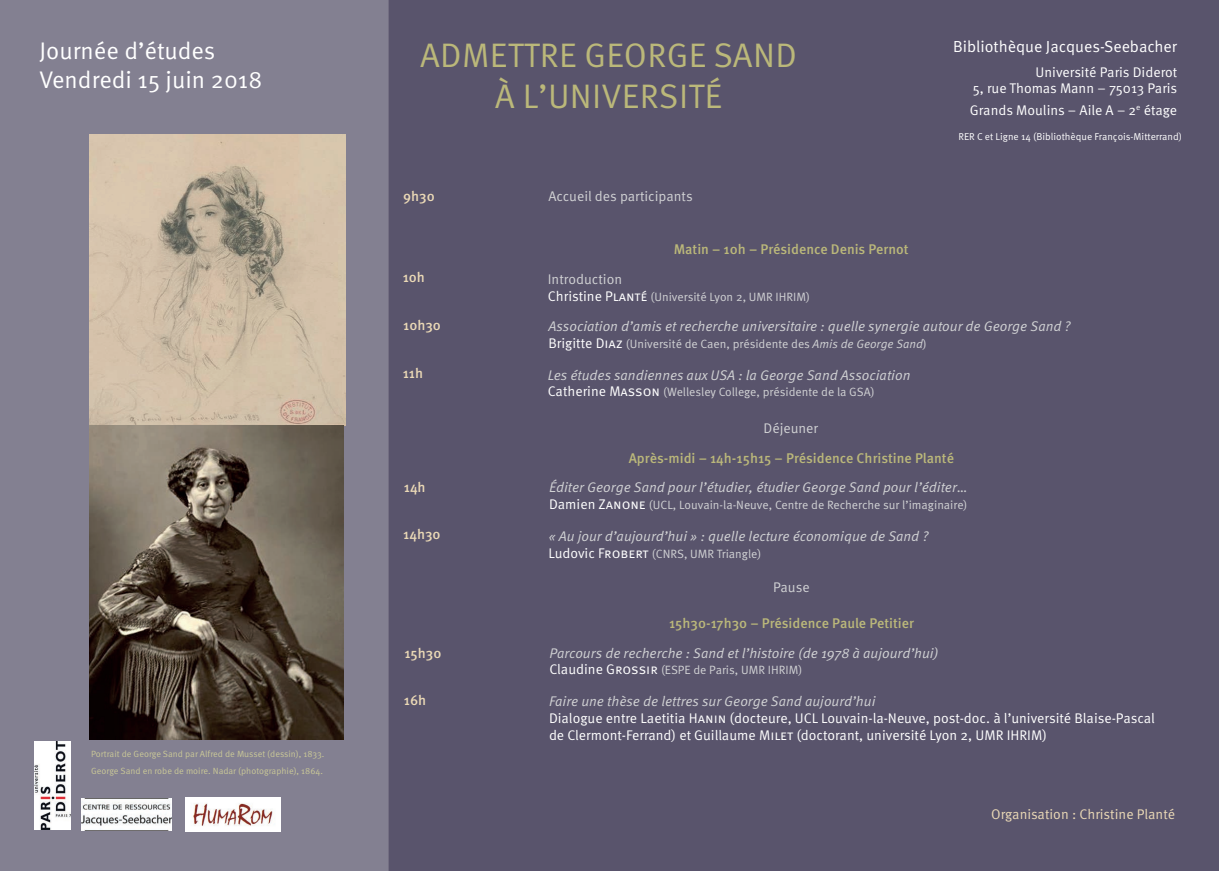
<style>
.page{position:relative;width:1219px;height:871px;background:#fff}
.page>*{position:absolute;margin:0;border:0;box-sizing:border-box;transform-origin:0 0}
.t1{font:34px/40.8px "Meta Pro";letter-spacing:.01em;color:#bbb87a;text-align:center}
.t2{font:24px/28.8px "Meta Pro";color:#fff}
.t3{font:16px "Meta Pro";color:#fff}
.t4{font:italic 14px "Meta Pro";color:#d1d2d4}
.t5{font:14px/16.8px "Meta Pro";color:#fff;text-align:right}
.t6{font:500 14px "Meta Pro";color:#bbb87a}
.t7{font:14px "Meta Pro";color:#d1d2d4}
.t8{font:500 14px "Meta Pro";color:#ebd9b6}
.t9{font:14px "Meta Pro";color:#ebd9b6}
.t10{font:12px "Meta Pro";color:#d1d2d4}
.t11{font:10px "Meta Pro";color:#fff}
.t12{font:9px/17px "Meta Pro";color:#cac897}
.s1{font-size:14px;color:#fff}
.s2{font-style:italic}
</style>
<div class="page">
<div style="left:388px;top:0;width:831px;height:870px;background:#59546c"></div>
<div style="left:0;top:0;width:388px;height:870px;background:#838091"></div>
<img style="left:89px;top:134px;width:256px;height:605px">
<img style="left:185px;top:797px;width:95px;height:34px">
<img style="left:35px;top:741px;width:35px;height:88px">
<img style="left:82px;top:798px;width:89px;height:31px">
<h2 class="t2" style="left:39px;top:37px;width:224px">Journée d’études<br>Vendredi 15 juin 2018</h2>
<p class="t3" style="left:953px;top:36px;width:226px">Bibliothèque Jacques-Seebacher</p>
<h1 class="t1" style="left:420px;top:36px;width:378px">ADMETTRE GEORGE SAND<br>À L’UNIVERSITÉ</h1>
<p class="t5" style="left:973px;top:64px;width:206px">Université Paris Diderot<br>5, rue Thomas Mann – 75013 Paris</p>
<p class="t5" style="left:970px;top:102px;width:209px">Grands Moulins – Aile A – 2<sup>e</sup> étage</p>
<p class="t11" style="left:958px;top:130px;width:225px">RER C et Ligne 14 (Bibliothèque François-Mitterrand)</p>
<p class="t8" style="left:403px;top:187px;width:33px">9h30</p>
<p class="t7" style="left:548px;top:187px;width:146px">Accueil des participants</p>
<p class="t6" style="left:674px;top:240px;width:236px">Matin – 10h – Présidence Denis Pernot</p>
<p class="t8" style="left:403px;top:268px;width:24px">10h</p>
<p class="t7" style="left:548px;top:270px;width:76px">Introduction</p>
<p class="t10" style="left:548px;top:289px;width:264px"><span class="s1">Christine Planté</span> (Université Lyon 2, UMR IHRIM)</p>
<p class="t8" style="left:403px;top:316px;width:39px">10h30</p>
<p class="t4" style="left:548px;top:317px;width:524px">Association d’amis et recherche universitaire : quelle synergie autour de George Sand ?</p>
<p class="t10" style="left:548px;top:336px;width:380px"><span class="s1">Brigitte Diaz</span> (Université de Caen, présidente des <span class="s2">Amis de George Sand</span>)</p>
<p class="t8" style="left:403px;top:364px;width:22px">11h</p>
<p class="t4" style="left:548px;top:366px;width:364px">Les études sandiennes aux USA : la George Sand Association</p>
<p class="t10" style="left:548px;top:384px;width:328px"><span class="s1">Catherine Masson</span> (Wellesley College, présidente de la GSA)</p>
<p class="t7" style="left:764px;top:419px;width:56px">Déjeuner</p>
<p class="t6" style="left:629px;top:449px;width:327px">Après-midi – 14h-15h15 – Présidence Christine Planté</p>
<p class="t8" style="left:404px;top:478px;width:23px">14h</p>
<p class="t4" style="left:549px;top:478px;width:420px">Éditer George Sand pour l’étudier, étudier George Sand pour l’éditer…</p>
<p class="t10" style="left:549px;top:497px;width:420px"><span class="s1">Damien Zanone</span> (UCL, Louvain-la-Neuve, Centre de Recherche sur l’imaginaire)</p>
<p class="t8" style="left:403px;top:525px;width:39px">14h30</p>
<p class="t4" style="left:548px;top:527px;width:382px">« Au jour d’aujourd’hui » : quelle lecture économique de Sand ?</p>
<p class="t10" style="left:548px;top:545px;width:214px"><span class="s1">Ludovic Frobert</span> (CNRS, UMR Triangle)</p>
<p class="t7" style="left:773px;top:578px;width:38px">Pause</p>
<p class="t6" style="left:669px;top:614px;width:246px">15h30-17h30 – Présidence Paule Petitier</p>
<p class="t8" style="left:404px;top:643px;width:38px">15h30</p>
<p class="t4" style="left:550px;top:643px;width:390px">Parcours de recherche : Sand et l’histoire (de 1978 à aujourd’hui)</p>
<p class="t10" style="left:550px;top:662px;width:254px"><span class="s1">Claudine Grossir</span> (ESPE de Paris, UMR IHRIM)</p>
<p class="t12" style="left:91px;top:745px;width:235px">Portrait de George Sand par Alfred de Musset (dessin), 1833.<br>George Sand en robe de moire. Nadar (photographie), 1864.</p>
<p class="t8" style="left:404px;top:690px;width:24px">16h</p>
<p class="t4" style="left:549px;top:692px;width:328px">Faire une thèse de lettres sur George Sand aujourd’hui</p>
<p class="t5" style="left:549px;top:710px;width:607px;text-align:left">Dialogue entre Laetitia Hanin (docteure, UCL Louvain-la-Neuve, post-doc. à l’université Blaise-Pascal de Clermont-Ferrand) et Guillaume Milet (doctorant, université Lyon 2, UMR IHRIM)</p>
<p class="t9" style="left:991px;top:805px;width:185px">Organisation : Christine Planté</p>
</div>
